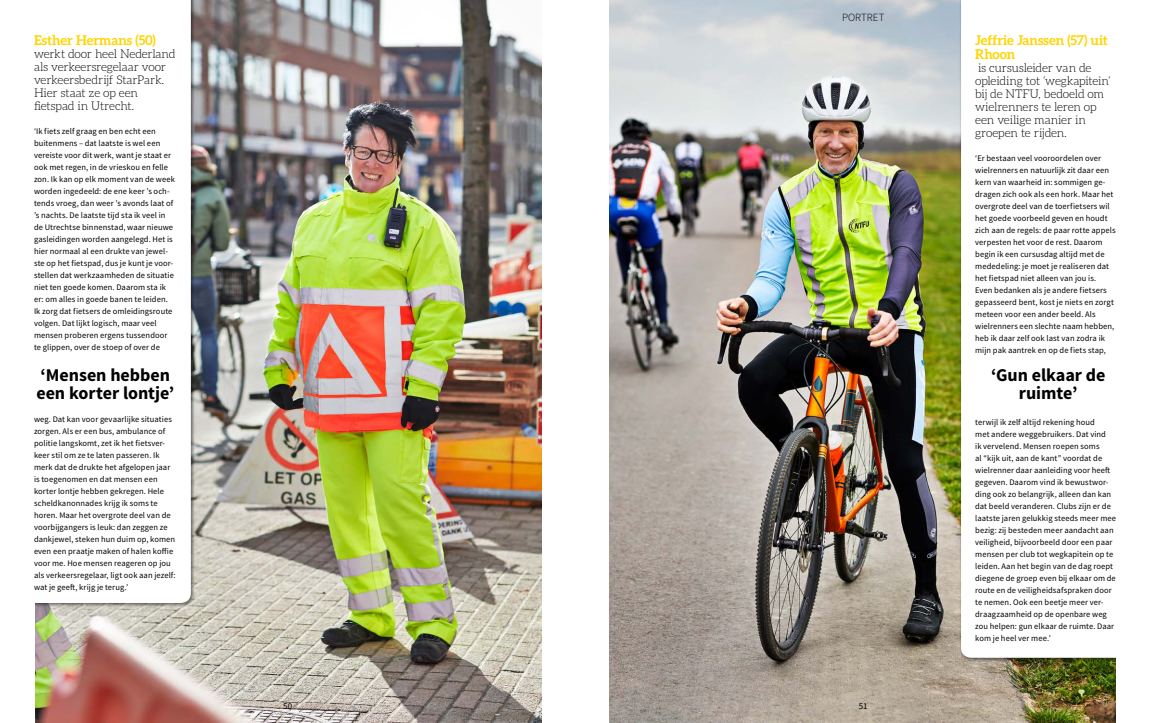
<style>
.page{position:relative;width:1151px;height:723px;background:#fff}
.page>*{position:absolute;margin:0;border:0;box-sizing:border-box;transform-origin:0 0}
.t1{font:700 18px/18px "Source Sans Pro";letter-spacing:-.005em;color:#000}
.t2{font:700 13.5px/14px "Aleo";letter-spacing:-.005em;color:#ffd400}
.t3{font:300 12px/13px "Aleo";letter-spacing:-.02em;color:#000}
.t4{font:300 11px "Source Sans Pro";letter-spacing:-.005em;color:#000}
.t5{font:9px "Source Sans Pro";color:#000}
.t6{font:8.5px/12px "Source Sans Pro";letter-spacing:.01em;color:#000}
</style>
<div class="page">
<img style="left:35px;top:0;width:506px;height:723px">
<img style="left:609px;top:0;width:507px;height:723px">
<svg style="left:961px;top:0;width:155px;height:658px"></svg>
<div style="left:0;top:0;width:195px;height:607px;background:#000;opacity:.5"></div>
<svg style="left:34px;top:0;width:157px;height:603px"></svg>
<div style="left:0;top:0;width:34px;height:723px;background:#fff"></div>
<h2 class="t2" style="left:34px;top:33px;width:123px">Esther Hermans (50)</h2>
<h3 class="t3" style="left:34px;top:47px;width:143px">werkt door heel Nederland als verkeersregelaar voor verkeersbedrijf StarPark.<br>Hier staat ze op een fietspad in Utrecht.</h3>
<p class="t6" style="left:34px;top:125px;width:142px">‘Ik fiets zelf graag en ben echt een buitenmens – dat laatste is wel een vereiste voor dit werk, want je staat er ook met regen, in de vrieskou en felle zon. Ik kan op elk moment van de week worden ingedeeld: de ene keer ’s och&shy;tends vroeg, dan weer ’s avonds laat of ’s nachts. De laatste tijd sta ik veel in de Utrechtse binnenstad, waar nieuwe gasleidingen worden aangelegd. Het is hier normaal al een drukte van jewel&shy;ste op het fietspad, dus je kunt je voor&shy;stellen dat werkzaamheden de situatie niet ten goede komen. Daarom sta ik er: om alles in goede banen te leiden.<br>Ik zorg dat fietsers de omleidingsroute volgen. Dat lijkt logisch, maar veel mensen proberen ergens tussendoor te glippen, over de stoep of over de</p>
<h1 class="t1" style="left:36px;top:367px;width:140px">‘Mensen hebben een korter lontje’</h1>
<p class="t6" style="left:34px;top:413px;width:143px">weg. Dat kan voor gevaarlijke situaties zorgen. Als er een bus, ambulance of politie langskomt, zet ik het fietsver&shy;keer stil om ze te laten passeren. Ik merk dat de drukte het afgelopen jaar is toegenomen en dat mensen een korter lontje hebben gekregen. Hele scheldkanonnades krijg ik soms te horen. Maar het overgrote deel van de voorbijgangers is leuk: dan zeggen ze dankjewel, steken hun duim op, komen even een praatje maken of halen koffie voor me. Hoe mensen reageren op jou als verkeersregelaar, ligt ook aan jezelf: wat je geeft, krijg je terug.’</p>
<p class="t4" style="left:842px;top:11px;width:44px">PORTRET</p>
<p class="t5" style="left:283px;top:701px;width:11px">50</p>
<p class="t5" style="left:859px;top:701px;width:10px">51</p>
<h2 class="t2" style="left:975px;top:33px;width:134px">Jeffrie Janssen (57) uit<br>Rhoon</h2>
<h3 class="t3" style="left:975px;top:61px;width:137px">is cursusleider van de opleiding tot ‘wegkapitein’ bij de NTFU, bedoeld om wielrenners te leren op een veilige manier in groepen te rijden.</h3>
<p class="t6" style="left:975px;top:152px;width:142px">‘Er bestaan veel vooroordelen over wielrenners en natuurlijk zit daar een kern van waarheid in: sommigen ge&shy;dragen zich ook als een hork. Maar het overgrote deel van de toerfietsers wil het goede voorbeeld geven en houdt zich aan de regels: de paar rotte appels verpesten het voor de rest. Daarom begin ik een cursusdag altijd met de mededeling: je moet je realiseren dat het fietspad niet alleen van jou is.<br>Even bedanken als je andere fietsers gepasseerd bent, kost je niets en zorgt meteen voor een ander beeld. Als wielrenners een slechte naam hebben, heb ik daar zelf ook last van zodra ik mijn pak aantrek en op de fiets stap,</p>
<h1 class="t1" style="left:991px;top:367px;width:116px;text-align:center">‘Gun elkaar de ruimte’</h1>
<p class="t6" style="left:975px;top:416px;width:142px">terwijl ik zelf altijd rekening houd<br>met andere weggebruikers. Dat vind<br>ik vervelend. Mensen roepen soms<br>al “kijk uit, aan de kant” voordat de wielrenner daar aanleiding voor heeft gegeven. Daarom vind ik bewustwor&shy;ding ook zo belangrijk, alleen dan kan dat beeld veranderen. Clubs zijn er de laatste jaren gelukkig steeds meer mee bezig: zij besteden meer aandacht aan veiligheid, bijvoorbeeld door een paar mensen per club tot wegkapitein op te leiden. Aan het begin van de dag roept diegene de groep even bij elkaar om de route en de veiligheidsafspraken door te nemen. Ook een beetje meer ver&shy;draagzaamheid op de openbare weg zou helpen: gun elkaar de ruimte. Daar kom je heel ver mee.’</p>
</div>
